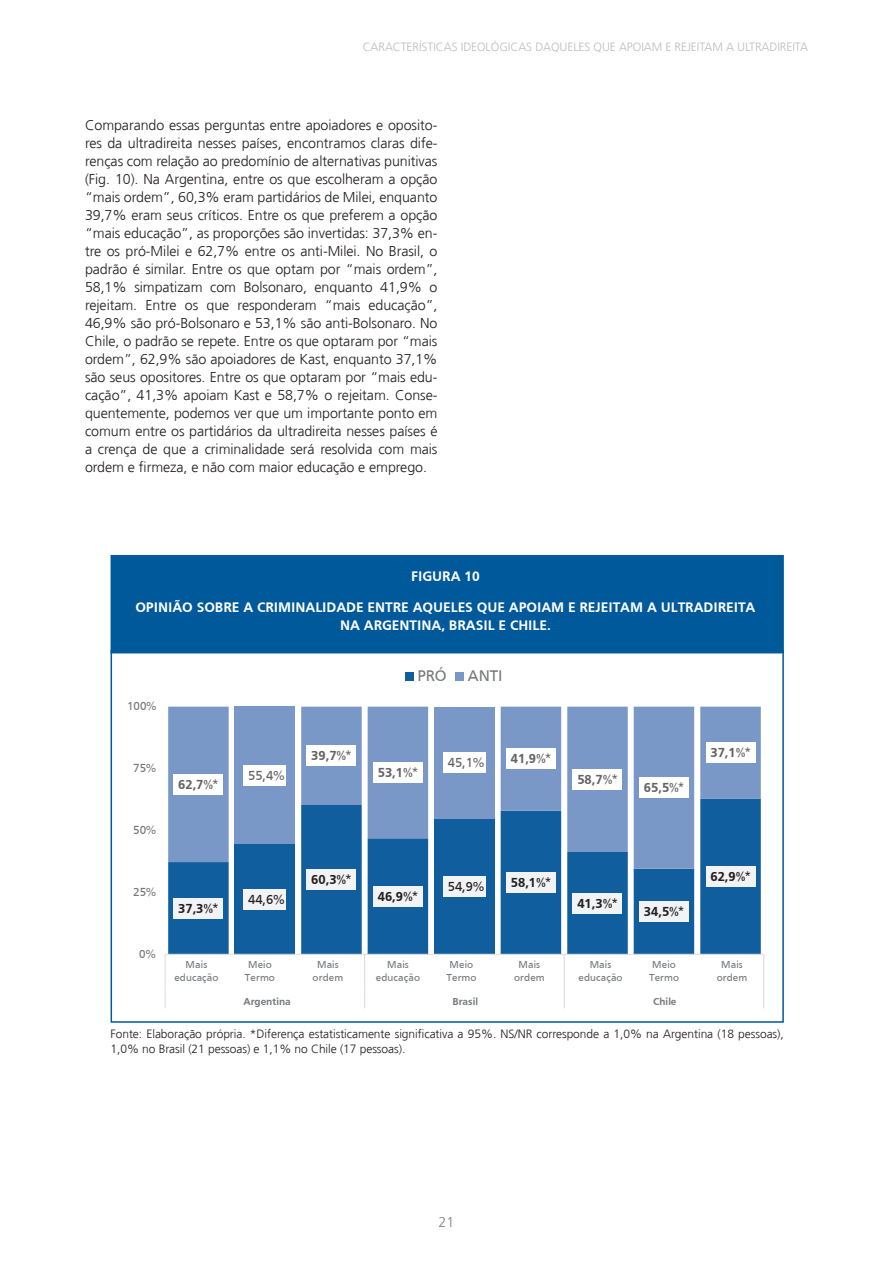
<style>
.page{position:relative;width:893px;height:1263px;background:#fff}
.page>*{position:absolute;margin:0;border:0;box-sizing:border-box;transform-origin:0 0}
.t1{font:15.9px "Frutiger";color:#76787b}
.t2{font:300 14.25px/18px "Frutiger";letter-spacing:-.005em;color:#231f20;text-align:justify}
.t3{font:700 14.25px/30.8px "Frutiger";letter-spacing:-.005em;color:#fff;text-align:center}
.t4{font:300 14.25px "Frutiger";color:#808285}
.t5{font:700 13.5px "Frutiger";color:#231f20}
.t6{font:700 13.5px "Frutiger";color:#636366}
.t7{font:13.5px "Frutiger";color:#231f20}
.t8{font:13.5px "Frutiger";color:#636366}
.t9{font:12.15px "Frutiger";color:#76787b}
.t10{font:300 12px/14.4px "Frutiger";letter-spacing:-.005em;color:#231f20}
.t11{font:300 12px "Frutiger";letter-spacing:-.005em;color:#bcbdc0}
.t12{font:12px "Frutiger";color:#76787b}
.t13{font:10.5px/12.6px "Frutiger";letter-spacing:.01em;color:#76787b;text-align:center}
.t14{font:700 10.5px "Frutiger";color:#76787b}
.s1{font-weight:400}
</style>
<div class="page">
<div style="left:111px;top:555px;width:673px;height:98px;background:#00599b"></div>
<div style="left:111px;top:650px;width:673px;height:373px;border:2px solid #00599b"></div>
<svg style="left:168px;top:869px;width:593px;height:85px;background:#286ea7"></svg>
<svg style="left:168px;top:707px;width:593px;height:162px;background:#6d94c3"></svg>
<hr style="left:165px;top:954px;width:599px;height:1px;background:#dcdddf">
<hr style="left:165px;top:954px;width:1px;height:34px;background:#dcdddf">
<hr style="left:364px;top:954px;width:1px;height:34px;background:#dcdddf">
<hr style="left:564px;top:954px;width:1px;height:34px;background:#dcdddf">
<hr style="left:763px;top:954px;width:1px;height:34px;background:#dcdddf">
<svg style="left:165px;top:988px;width:1px;height:20px"></svg>
<svg style="left:364px;top:988px;width:1px;height:20px"></svg>
<svg style="left:564px;top:988px;width:1px;height:20px"></svg>
<svg style="left:763px;top:988px;width:1px;height:20px"></svg>
<div style="left:174px;top:898px;width:49px;height:21px;background:#f2f3f4"></div>
<div style="left:244px;top:888px;width:42px;height:21px;background:#f2f3f4"></div>
<div style="left:307px;top:869px;width:49px;height:21px;background:#f2f3f4"></div>
<div style="left:373px;top:886px;width:50px;height:21px;background:#f2f3f4"></div>
<div style="left:443px;top:876px;width:43px;height:21px;background:#f2f3f4"></div>
<div style="left:506px;top:872px;width:50px;height:21px;background:#f2f3f4"></div>
<div style="left:573px;top:893px;width:49px;height:21px;background:#f2f3f4"></div>
<div style="left:639px;top:901px;width:50px;height:21px;background:#f2f3f4"></div>
<div style="left:706px;top:866px;width:49px;height:21px;background:#f2f3f4"></div>
<div style="left:174px;top:774px;width:49px;height:21px;background:#fff"></div>
<div style="left:244px;top:765px;width:42px;height:21px;background:#fff"></div>
<div style="left:307px;top:745px;width:49px;height:21px;background:#fff"></div>
<div style="left:373px;top:762px;width:50px;height:21px;background:#fff"></div>
<div style="left:443px;top:752px;width:43px;height:21px;background:#fff"></div>
<div style="left:506px;top:748px;width:50px;height:21px;background:#fff"></div>
<div style="left:573px;top:769px;width:49px;height:21px;background:#fff"></div>
<div style="left:639px;top:777px;width:50px;height:21px;background:#fff"></div>
<div style="left:706px;top:742px;width:49px;height:21px;background:#fff"></div>
<div style="left:405px;top:672px;width:8px;height:8px;background:#105e9e"></div>
<div style="left:455px;top:672px;width:9px;height:8px;background:#7998c7"></div>
<p class="t11" style="left:363px;top:40px;width:447px">CARACTERÍSTICAS IDEOLÓGICAS DAQUELES QUE APOIAM E REJEITAM A ULTRADIREITA</p>
<p class="t2" style="left:85px;top:116px;width:354px">Comparando essas perguntas entre apoiadores e oposito&shy;res da ultradireita nesses países, encontramos claras dife&shy;renças com relação ao predomínio de alternativas punitivas (Fig. 10). Na Argentina, entre os que escolheram a opção “mais ordem”, 60,3% eram partidários de Milei, enquanto 39,7% eram seus críticos. Entre os que preferem a opção “mais educação”, as proporções são invertidas: 37,3% en&shy;tre os pró-Milei e 62,7% entre os anti-Milei. No Brasil, o padrão é similar. Entre os que optam por “mais ordem”, 58,1% simpatizam com Bolsonaro, enquanto 41,9% o rejeitam. Entre os que responderam “mais educação”, 46,9% são pró-Bolsonaro e 53,1% são anti-Bolsonaro. No Chile, o padrão se repete. Entre os que optaram por “mais ordem”, 62,9% são apoiadores de Kast, enquanto 37,1% são seus opositores. Entre os que optaram por “mais edu&shy;cação”, 41,3% apoiam Kast e 58,7% o rejeitam. Conse&shy;quentemente, podemos ver que um importante ponto em comum entre os partidários da ultradireita nesses países é a crença de que a criminalidade será resolvida com mais ordem e firmeza, e não com maior educação e emprego.</p>
<p class="t3" style="left:135px;top:561px;width:622px">FIGURA 10<br>OPINIÃO SOBRE A CRIMINALIDADE ENTRE AQUELES QUE APOIAM E REJEITAM A ULTRADIREITA</p>
<p class="t3" style="left:340px;top:610px;width:212px">NA ARGENTINA, BRASIL E CHILE.</p>
<p class="t12" style="left:127px;top:699px;width:31px">100%</p>
<p class="t12" style="left:133px;top:761px;width:24px">75%</p>
<p class="t9" style="left:133px;top:823px;width:24px">50%</p>
<p class="t12" style="left:133px;top:885px;width:24px">25%</p>
<p class="t12" style="left:139px;top:947px;width:18px">0%</p>
<p class="t6" style="left:178px;top:777px;width:42px">62,7%<span class="s1">*</span></p>
<p class="t8" style="left:248px;top:768px;width:38px">55,4%</p>
<p class="t1" style="left:417px;top:666px;width:31px">PRÓ</p>
<p class="t1" style="left:468px;top:666px;width:36px">ANTI</p>
<p class="t6" style="left:311px;top:748px;width:42px">39,7%<span class="s1">*</span></p>
<p class="t6" style="left:378px;top:765px;width:42px">53,1%<span class="s1">*</span></p>
<p class="t8" style="left:448px;top:755px;width:38px">45,1%</p>
<p class="t6" style="left:511px;top:751px;width:42px">41,9%<span class="s1">*</span></p>
<p class="t6" style="left:577px;top:772px;width:42px">58,7%<span class="s1">*</span></p>
<p class="t6" style="left:644px;top:780px;width:42px">65,5%<span class="s1">*</span></p>
<p class="t6" style="left:710px;top:745px;width:42px">37,1%<span class="s1">*</span></p>
<p class="t5" style="left:178px;top:900px;width:42px">37,3%<span class="s1">*</span></p>
<p class="t7" style="left:248px;top:891px;width:38px">44,6%</p>
<p class="t5" style="left:311px;top:872px;width:42px">60,3%<span class="s1">*</span></p>
<p class="t5" style="left:378px;top:889px;width:42px">46,9%<span class="s1">*</span></p>
<p class="t7" style="left:448px;top:879px;width:38px">54,9%</p>
<p class="t5" style="left:511px;top:875px;width:42px">58,1%<span class="s1">*</span></p>
<p class="t5" style="left:577px;top:895px;width:42px">41,3%<span class="s1">*</span></p>
<p class="t5" style="left:644px;top:904px;width:42px">34,5%<span class="s1">*</span></p>
<p class="t5" style="left:710px;top:869px;width:42px">62,9%<span class="s1">*</span></p>
<p class="t13" style="left:174px;top:958px;width:46px">Mais educação</p>
<p class="t13" style="left:245px;top:958px;width:32px">Meio<br>Termo</p>
<p class="t13" style="left:313px;top:958px;width:32px">Mais ordem</p>
<p class="t13" style="left:376px;top:958px;width:46px">Mais educação</p>
<p class="t13" style="left:446px;top:958px;width:32px">Meio<br>Termo</p>
<p class="t13" style="left:514px;top:958px;width:32px">Mais ordem</p>
<p class="t13" style="left:578px;top:958px;width:46px">Mais educação</p>
<p class="t13" style="left:649px;top:958px;width:32px">Meio<br>Termo</p>
<p class="t13" style="left:717px;top:958px;width:32px">Mais ordem</p>
<p class="t14" style="left:243px;top:995px;width:49px">Argentina</p>
<p class="t14" style="left:452px;top:995px;width:27px">Brasil</p>
<p class="t14" style="left:653px;top:995px;width:25px">Chile</p>
<p class="t10" style="left:111px;top:1027px;width:675px">Fonte: Elaboração própria. *Diferença estatisticamente significativa a 95%. NS/NR corresponde a 1,0% na Argentina (18 pessoas),<br>1,0% no Brasil (21 pessoas) e 1,1% no Chile (17 pessoas).</p>
<p class="t4" style="left:439px;top:1214px;width:17px">21</p>
</div>
